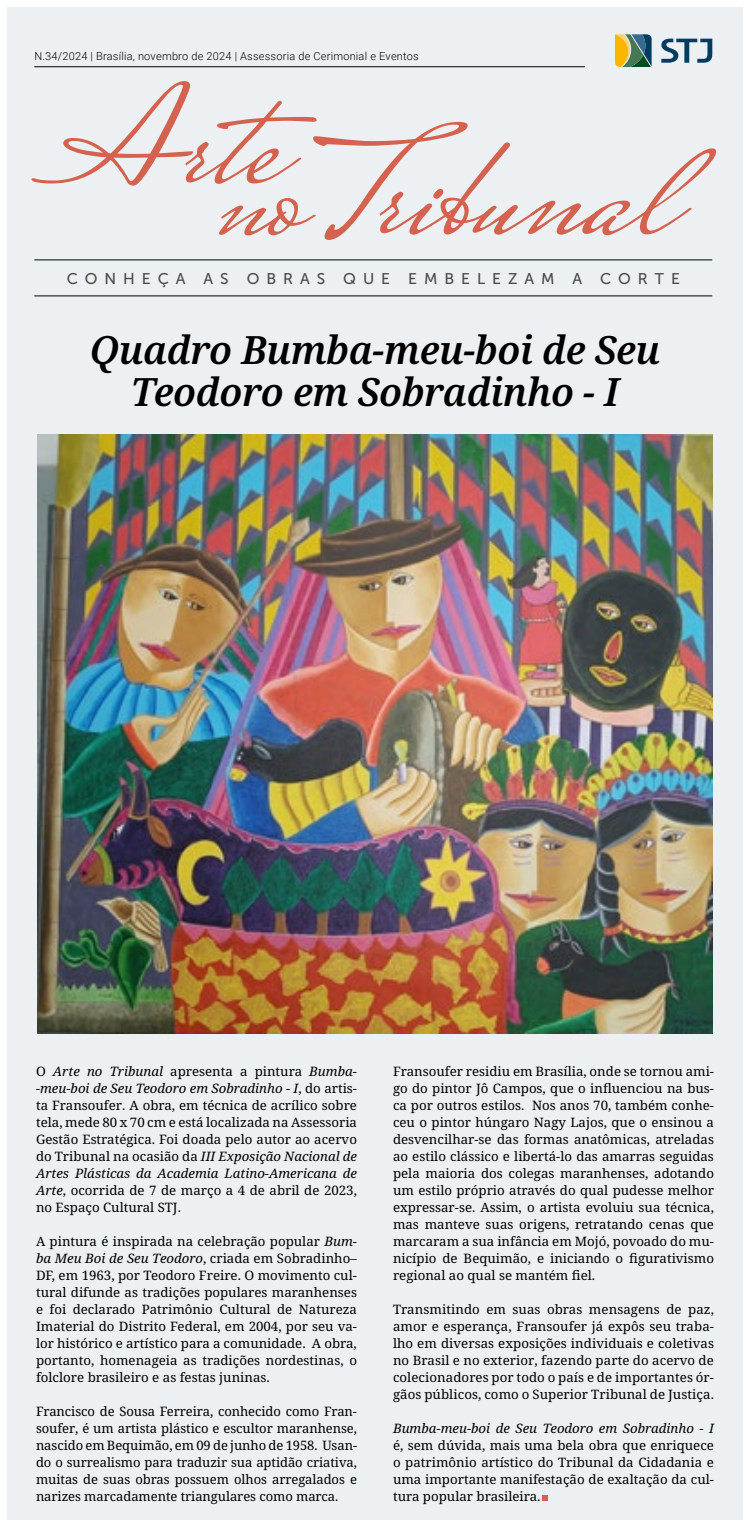
<style>
.page{position:relative;width:750px;height:1528px;background:#fff}
.page>*{position:absolute;margin:0;border:0;box-sizing:border-box;transform-origin:0 0}
.t1{font:italic 600 39px/42px "Noto Serif";letter-spacing:-.01em;color:#000;text-align:center}
.t2{font:15.5px "Museo Sans 500";letter-spacing:.45em;color:#4a4a49}
.t3{font:13px/17px "Noto Serif";color:#000;text-align:justify}
.t4{font:italic 13px "Noto Serif";color:#000}
.t5{font:300 11px "Roboto";letter-spacing:.02em;color:#000}
.s1{font-style:italic}
</style>
<div class="page">
<div style="left:7px;top:8px;width:736px;height:1512px;background:#edf0f2"></div>
<hr style="left:34px;top:260px;width:678px;height:1px;background:#000">
<hr style="left:34px;top:66px;width:551px;height:1px;background:#000">
<svg style="left:317px;top:122px;width:399px;height:118px"></svg>
<svg style="left:219px;top:198px;width:97px;height:37px"></svg>
<svg style="left:32px;top:81px;width:285px;height:105px"></svg>
<svg style="left:615px;top:34px;width:37px;height:33px"></svg>
<svg style="left:661px;top:39px;width:51px;height:24px"></svg>
<hr style="left:34px;top:296px;width:678px;height:1px;background:#000">
<svg style="left:542px;top:1495px;width:6px;height:6px"></svg>
<img style="left:37px;top:435px;width:676px;height:599px">
<p class="t5" style="left:34px;top:48px;width:386px">N.34/2024 | Brasília, novembro de 2024 | Assessoria de Cerimonial e Eventos</p>
<p class="t2" style="left:67px;top:270px;width:615px">CONHEÇA AS OBRAS QUE EMBELEZAM A CORTE</p>
<h1 class="t1" style="left:90px;top:330px;width:572px">Quadro Bumba-meu-boi de Seu<br>Teodoro em Sobradinho - I</h1>
<p class="t3" style="left:36px;top:1063px;width:323px">O <span class="s1">Arte no Tribunal</span> apresenta a pintura <span class="s1">Bumba--meu-boi de Seu Teodoro em Sobradinho - I</span>, do artis&shy;ta Fransoufer. A obra, em técnica de acrílico sobre tela, mede 80 x 70 cm e está localizada na Assessoria Gestão Estratégica. Foi doada pelo autor ao acervo do Tribunal na ocasião da <span class="s1">III Exposição Nacional de Artes Plásticas da Academia Latino-Americana de Arte</span>, ocorrida de 7 de março a 4 de abril de 2023, no Espaço Cultural STJ.</p>
<p class="t3" style="left:36px;top:1233px;width:323px">A pintura é inspirada na celebração popular <span class="s1">Bum&shy;ba Meu Boi de Seu Teodoro</span>, criada em Sobradinho– DF, em 1963, por Teodoro Freire. O movimento cul&shy;tural difunde as tradições populares maranhenses e foi declarado Patrimônio Cultural de Natureza Imaterial do Distrito Federal, em 2004, por seu va&shy;lor histórico e artístico para a comunidade. A obra, portanto, homenageia as tradições nordestinas, o folclore brasileiro e as festas juninas.</p>
<p class="t3" style="left:36px;top:1403px;width:323px">Francisco de Sousa Ferreira, conhecido como Fran&shy;soufer, é um artista plástico e escultor maranhense, nascido em Bequimão, em 09 de junho de 1958. Usan&shy;do o surrealismo para traduzir sua aptidão criativa, muitas de suas obras possuem olhos arregalados e narizes marcadamente triangulares como marca.</p>
<p class="t3" style="left:393px;top:1063px;width:323px">Fransoufer residiu em Brasília, onde se tornou ami&shy;go do pintor Jô Campos, que o influenciou na bus&shy;ca por outros estilos. Nos anos 70, também conhe&shy;ceu o pintor húngaro Nagy Lajos, que o ensinou a desvencilhar-se das formas anatômicas, atreladas ao estilo clássico e libertá-lo das amarras seguidas pela maioria dos colegas maranhenses, adotando um estilo próprio através do qual pudesse melhor expressar-se. Assim, o artista evoluiu sua técnica, mas manteve suas origens, retratando cenas que marcaram a sua infância em Mojó, povoado do mu&shy;nicípio de Bequimão, e iniciando o figurativismo regional ao qual se mantém fiel.</p>
<p class="t3" style="left:393px;top:1301px;width:323px">Transmitindo em suas obras mensagens de paz, amor e esperança, Fransoufer já expôs seu traba&shy;lho em diversas exposições individuais e coletivas no Brasil e no exterior, fazendo parte do acervo de colecionadores por todo o país e de importantes ór&shy;gãos públicos, como o Superior Tribunal de Justiça.</p>
<p class="t4" style="left:393px;top:1419px;width:323px">Bumba-meu-boi de Seu Teodoro em Sobradinho - I</p>
<p class="t3" style="left:393px;top:1437px;width:323px">é, sem dúvida, mais uma bela obra que enriquece o patrimônio artístico do Tribunal da Cidadania e uma importante manifestação de exaltação da cul&shy;tura popular brasileira.</p>
</div>
